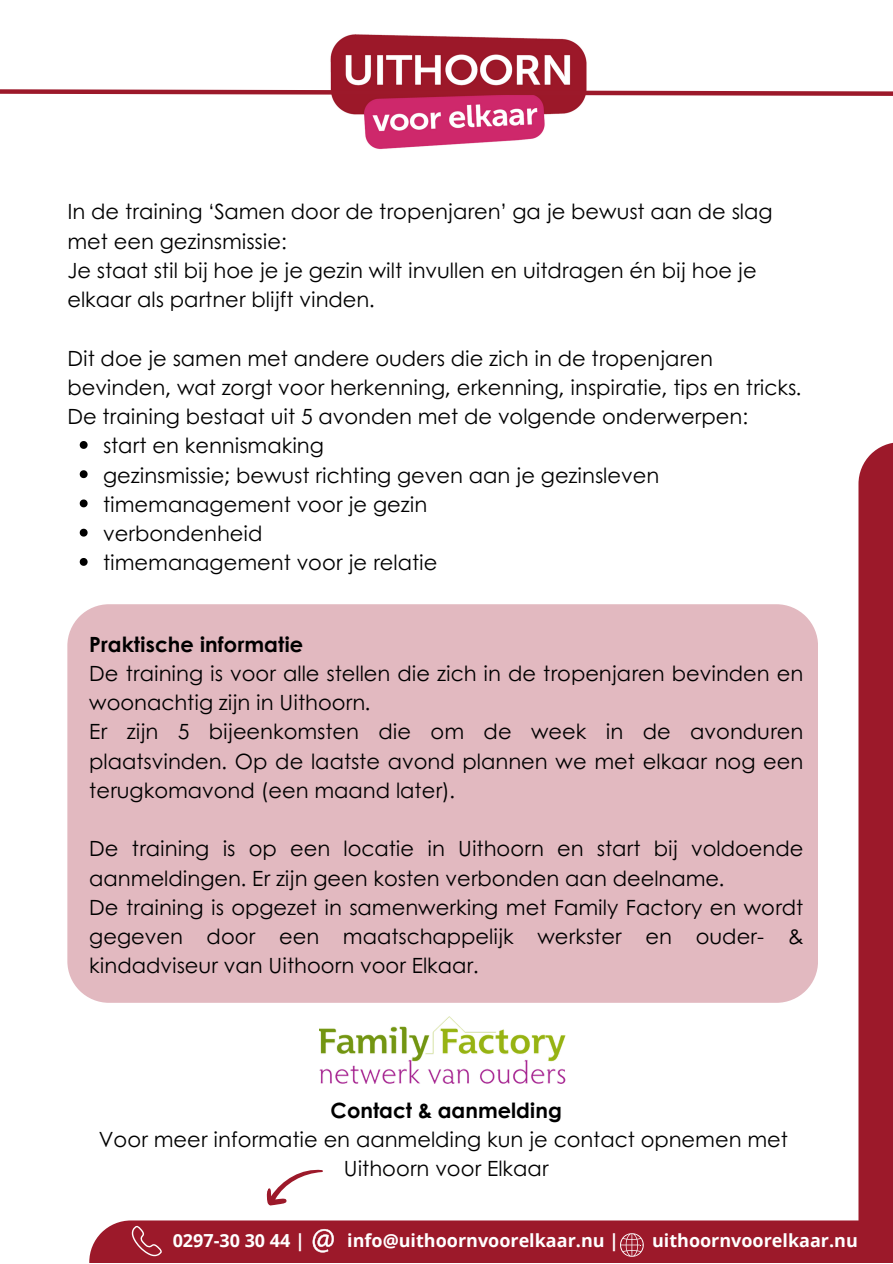
<style>
.page{position:relative;width:893px;height:1264px;background:#fff}
.page>*{position:absolute;margin:0;border:0;box-sizing:border-box;transform-origin:0 0}
.t1{font:21px/29.2px "Century Gothic";color:#000}
.t2{font:700 21px "Century Gothic";color:#000}
.t3{font:700 18px "Open Sans";color:#fff}
</style>
<div class="page">
<div style="left:858px;top:442px;width:34px;height:820px;background:#9c192a"></div>
<img style="left:330px;top:34px;width:257px;height:116px">
<div style="left:89px;top:1220px;width:803px;height:42px;background:#9c192a"></div>
<svg style="left:620px;top:1233px;width:23px;height:23px"></svg>
<svg style="left:131px;top:1225px;width:31px;height:31px"></svg>
<svg style="left:312px;top:1229px;width:22px;height:23px"></svg>
<svg style="left:0;top:87px;width:892px;height:11px"></svg>
<div style="left:67px;top:604px;width:751px;height:398px;background:#e2b9c0"></div>
<svg style="left:266px;top:1169px;width:57px;height:37px"></svg>
<img style="left:319px;top:1016px;width:246px;height:67px">
<svg style="left:80px;top:441px;width:8px;height:8px"></svg>
<svg style="left:80px;top:470px;width:8px;height:8px"></svg>
<svg style="left:80px;top:499px;width:8px;height:8px"></svg>
<svg style="left:80px;top:528px;width:8px;height:8px"></svg>
<svg style="left:80px;top:558px;width:8px;height:8px"></svg>
<p class="t1" style="left:67px;top:196px;width:706px">In de training ‘Samen door de tropenjaren’ ga je bewust aan de slag met een gezinsmissie:</p>
<p class="t1" style="left:67px;top:255px;width:690px">Je staat stil bij hoe je je gezin wilt invullen en uitdragen én bij hoe je elkaar als partner blijft vinden.</p>
<p class="t1" style="left:67px;top:342px;width:735px">Dit doe je samen met andere ouders die zich in de tropenjaren bevinden, wat zorgt voor herkenning, erkenning, inspiratie, tips en tricks.</p>
<p class="t1" style="left:67px;top:401px;width:682px">De training bestaat uit 5 avonden met de volgende onderwerpen:</p>
<p class="t1" style="left:103px;top:430px;width:222px">start en kennismaking</p>
<p class="t1" style="left:103px;top:459px;width:557px">gezinsmissie; bewust richting geven aan je gezinsleven</p>
<p class="t1" style="left:103px;top:488px;width:325px">timemanagement voor je gezin</p>
<p class="t1" style="left:103px;top:518px;width:161px">verbondenheid</p>
<p class="t1" style="left:103px;top:547px;width:336px">timemanagement voor je relatie</p>
<p class="t2" style="left:89px;top:628px;width:215px">Praktische informatie</p>
<p class="t1" style="left:89px;top:657px;width:715px">De training is voor alle stellen die zich in de tropenjaren bevinden en woonachtig zijn in Uithoorn.</p>
<p class="t1" style="left:89px;top:716px;width:715px;text-align:justify">Er zijn 5 bijeenkomsten die om de week in de avonduren plaatsvinden. Op de laatste avond plannen we met elkaar nog een terugkomavond (een maand later).</p>
<p class="t1" style="left:89px;top:833px;width:715px">De training is op een locatie in Uithoorn en start bij voldoende aanmeldingen. Er zijn geen kosten verbonden aan deelname.</p>
<p class="t1" style="left:89px;top:891px;width:715px;text-align:justify">De training is opgezet in samenwerking met Family Factory en wordt gegeven door een maatschappelijk werkster en ouder- &amp; kindadviseur van Uithoorn voor Elkaar.</p>
<p class="t2" style="left:330px;top:1094px;width:233px">Contact &amp; aanmelding</p>
<p class="t1" style="left:99px;top:1123px;width:690px">Voor meer informatie en aanmelding kun je contact opnemen met</p>
<p class="t1" style="left:344px;top:1153px;width:206px">Uithoorn voor Elkaar</p>
<p class="t3" style="left:173px;top:1227px;width:134px">0297-30 30 44 |</p>
<p class="t3" style="left:347px;top:1227px;width:273px">info@uithoornvoorelkaar.nu |</p>
<p class="t3" style="left:652px;top:1227px;width:207px">uithoornvoorelkaar.nu</p>
</div>
